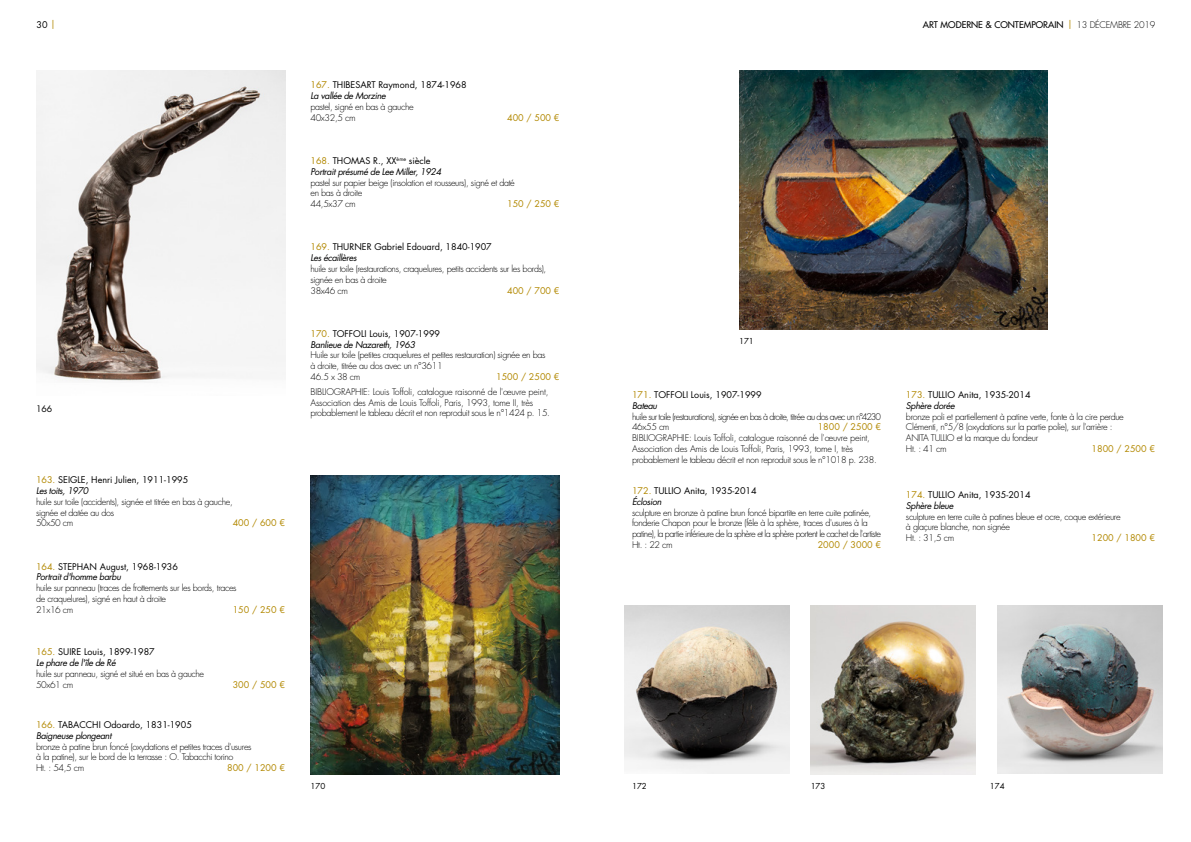
<style>
.page{position:relative;width:1191px;height:842px;background:#fff}
.page>*{position:absolute;margin:0;border:0;box-sizing:border-box;transform-origin:0 0}
.t1{font:300 9px/10.8px "Futura Std";letter-spacing:-.04em;color:#000}
.t2{font:9px/10.8px "Futura Std";color:#000}
.t3{font:300 9px/10.8px "Futura Std";letter-spacing:-.02em;color:#000}
.t4{font:9px "Futura Std";color:#b28800}
.t5{font:italic 9px/10.8px "Futura Std";letter-spacing:-.04em;color:#000}
.t6{font:300 9px/10.8px "Futura Std";letter-spacing:-.08em;color:#000}
.t7{font:9px "Futura";color:#000}
.t8{font:8.8px "Futura Std";color:#000}
.t9{font:8px "Futura Std";color:#000}
.s1{color:#b28800}
.s2{font-family:"Futura Std";color:#b28800}
.s3{font-family:"Futura CE";font-weight:300}
.s4{font-style:italic}
.s5{font-style:normal;color:#b28800}
.s6{font-style:normal}
</style>
<div class="page">
<img style="left:36px;top:70px;width:249px;height:312px">
<img style="left:310px;top:476px;width:249px;height:298px">
<img style="left:739px;top:70px;width:308px;height:259px">
<img style="left:624px;top:605px;width:165px;height:169px">
<img style="left:810px;top:605px;width:165px;height:169px">
<img style="left:997px;top:605px;width:165px;height:169px">
<p class="t2" style="left:36px;top:19px;width:20px">30 <span class="s1">|</span></p>
<p class="t7" style="left:922px;top:19px;width:234px">ART MODERNE &amp; CONTEMPORAIN <span class="s2">|</span> <span class="s3">13 DÉCEMBRE 2019</span></p>
<p class="t2" style="left:310px;top:80px;width:158px"><span class="s1">167.</span> THIBESART Raymond, 1874-1968<br><span class="s4">La vallée de Morzine</span></p>
<p class="t1" style="left:310px;top:102px;width:105px">pastel, signé en bas à gauche<br>40x32,5 cm</p>
<p class="t4" style="left:507px;top:112px;width:54px">400 / 500 €</p>
<p class="t5" style="left:310px;top:155px;width:132px"><span class="s5">168.</span> <span class="s6">THOMAS R., XX</span><sup>ème</sup> <span class="s6">siècle<br></span>Portrait présumé de Lee Miller, 1924</p>
<p class="t1" style="left:310px;top:177px;width:206px">pastel sur papier beige (insolation et rousseurs), signé et daté en bas à droite<br>44,5x37 cm</p>
<p class="t4" style="left:507px;top:198px;width:54px">150 / 250 €</p>
<p class="t8" style="left:36px;top:403px;width:18px">166</p>
<p class="t2" style="left:36px;top:475px;width:154px"><span class="s1">163.</span> SEIGLE, Henri Julien, 1911-1995<br><span class="s4">Les toits, 1970</span></p>
<p class="t1" style="left:36px;top:496px;width:198px">huile sur toile (accidents), signée et titrée en bas à gauche, signée et datée au dos<br>50x50 cm</p>
<p class="t4" style="left:233px;top:517px;width:54px">400 / 600 €</p>
<p class="t2" style="left:36px;top:561px;width:144px"><span class="s1">164.</span> STEPHAN August, 1968-1936<br><span class="s4">Portrait d'homme barbu</span></p>
<p class="t1" style="left:36px;top:583px;width:202px">huile sur panneau (traces de frottements sur les bords, traces de craquelures), signé en haut à droite<br>21x16 cm</p>
<p class="t4" style="left:233px;top:604px;width:54px">150 / 250 €</p>
<p class="t2" style="left:36px;top:647px;width:120px"><span class="s1">165.</span> SUIRE Louis, 1899-1987<br><span class="s4">Le phare de l'île de Ré</span></p>
<p class="t1" style="left:36px;top:668px;width:170px">huile sur panneau, signé et situé en bas à gauche<br>50x61 cm</p>
<p class="t4" style="left:233px;top:678px;width:54px">300 / 500 €</p>
<p class="t2" style="left:36px;top:719px;width:157px"><span class="s1">166.</span> TABACCHI Odoardo, 1831-1905<br><span class="s4">Baigneuse plongeant</span></p>
<p class="t1" style="left:36px;top:741px;width:217px">bronze à patine brun foncé (oxydations et petites traces d'usures à la patine), sur le bord de la terrasse : O. Tabacchi torino<br>Ht. : 54,5 cm</p>
<p class="t4" style="left:227px;top:762px;width:59px">800 / 1200 €</p>
<p class="t2" style="left:310px;top:242px;width:183px"><span class="s1">169.</span> THURNER Gabriel Edouard, 1840-1907<br><span class="s4">Les écaillères</span></p>
<p class="t1" style="left:310px;top:264px;width:237px">huile sur toile (restaurations, craquelures, petits accidents sur les bords), signée en bas à droite<br>38x46 cm</p>
<p class="t4" style="left:507px;top:285px;width:54px">400 / 700 €</p>
<p class="t5" style="left:310px;top:328px;width:131px"><span class="s5">170.</span> <span class="s6">TOFFOLI Louis, 1907-1999<br></span>Banlieue de Nazareth, 1963</p>
<p class="t1" style="left:310px;top:350px;width:236px">Huile sur toile (petites craquelures et petites restauration) signée en bas à droite, titrée au dos avec un n°3611<br>46.5 x 38 cm</p>
<p class="t4" style="left:496px;top:371px;width:65px">1500 / 2500 €</p>
<p class="t3" style="left:310px;top:386px;width:241px">BIBLIOGRAPHIE: Louis Toffoli, catalogue raisonné de l'œuvre peint,<br>Association des Amis de Louis Toffoli, Paris, 1993, tome II, très probablement le tableau décrit et non reproduit sous le n°1424 p. 15.</p>
<p class="t9" style="left:310px;top:781px;width:16px">170</p>
<p class="t9" style="left:739px;top:336px;width:16px">171</p>
<p class="t2" style="left:632px;top:389px;width:131px"><span class="s1">171.</span> TOFFOLI Louis, 1907-1999<br><span class="s4">Bateau</span></p>
<p class="t6" style="left:632px;top:411px;width:250px">huile sur toile (restaurations), signée en bas à droite, titrée au dos avec un n°4230<br>46x55 cm</p>
<p class="t4" style="left:817px;top:421px;width:65px">1800 / 2500 €</p>
<p class="t3" style="left:632px;top:433px;width:246px">BIBLIOGRAPHIE: Louis Toffoli, catalogue raisonné de l'œuvre peint,<br>Association des Amis de Louis Toffoli, Paris, 1993, tome I, très probablement le tableau décrit et non reproduit sous le n°1018 p. 238.</p>
<p class="t2" style="left:632px;top:485px;width:126px"><span class="s1">172.</span> TULLIO Anita, 1935-2014<br><span class="s4">Éclosion</span></p>
<p class="t1" style="left:632px;top:507px;width:250px">sculpture en bronze à patine brun foncé bipartite en terre cuite patinée, fonderie Chapon pour le bronze (fêle à la sphère, traces d'usures à la patine), la partie inférieure de la sphère et la sphère portent le cachet de l'artiste Ht. : 22 cm</p>
<p class="t4" style="left:817px;top:539px;width:65px">2000 / 3000 €</p>
<p class="t2" style="left:906px;top:389px;width:126px"><span class="s1">173.</span> TULLIO Anita, 1935-2014<br><span class="s4">Sphère dorée</span></p>
<p class="t1" style="left:906px;top:411px;width:219px">bronze poli et partiellement à patine verte, fonte à la cire perdue Clémenti, n°5/8 (oxydations sur la partie polie), sur l'arrière :<br>ANITA TULLIO et la marque du fondeur<br>Ht. : 41 cm</p>
<p class="t4" style="left:1091px;top:443px;width:65px">1800 / 2500 €</p>
<p class="t2" style="left:906px;top:489px;width:126px"><span class="s1">174.</span> TULLIO Anita, 1935-2014<br><span class="s4">Sphère bleue</span></p>
<p class="t1" style="left:906px;top:511px;width:216px">sculpture en terre cuite à patines bleue et ocre, coque extérieure à glaçure blanche, non signée<br>Ht. : 31,5 cm</p>
<p class="t4" style="left:1091px;top:532px;width:65px">1200 / 1800 €</p>
<p class="t9" style="left:632px;top:781px;width:16px">172</p>
<p class="t9" style="left:810px;top:781px;width:16px">173</p>
<p class="t9" style="left:990px;top:781px;width:16px">174</p>
</div>
